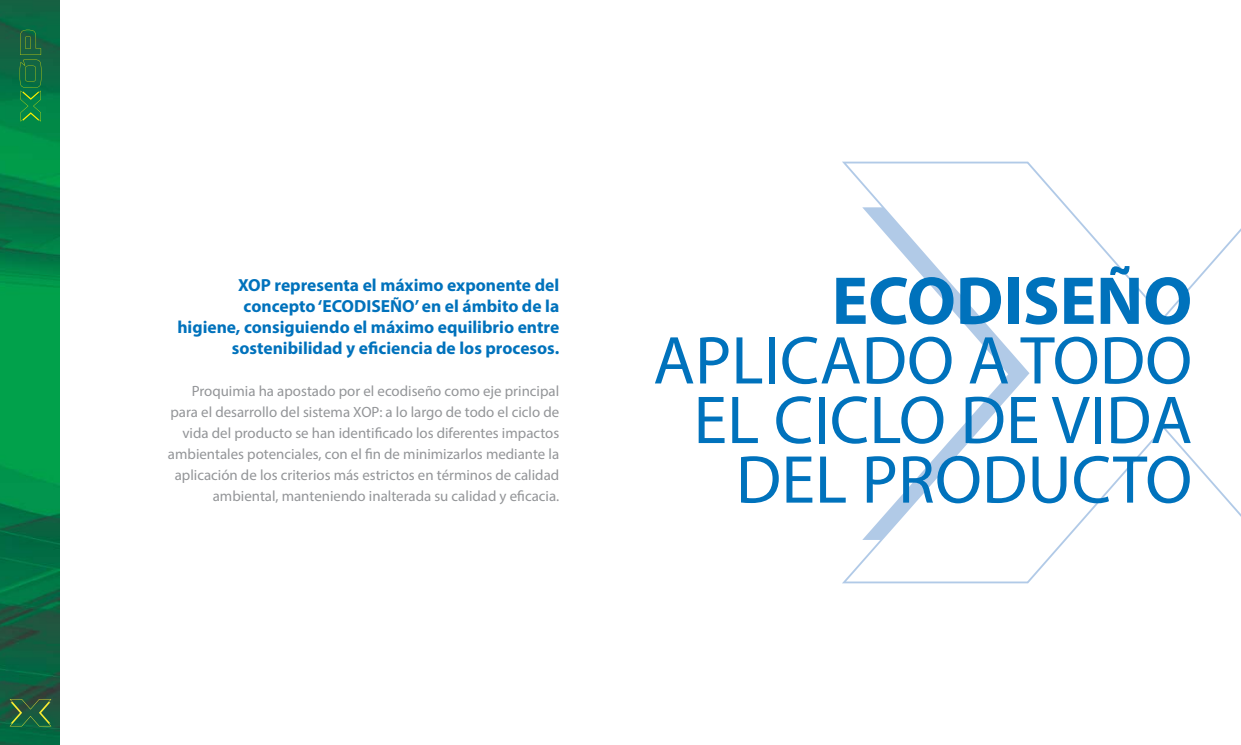
<style>
.page{position:relative;width:1241px;height:745px;background:#fff}
.page>*{position:absolute;margin:0;border:0;box-sizing:border-box;transform-origin:0 0}
.t1{font:68.25px/59.5px "Myriad Pro";color:#0072bc;text-align:right}
.t2{font:700 68.25px "Myriad Pro";color:#0072bc}
.t3{font:700 17.5px/21px "Myriad Pro";color:#0072bc;text-align:right}
.t4{font:14.88px/21px "Myriad Pro";color:#939598;text-align:right}
</style>
<div class="page">
<img style="left:0;top:0;width:59px;height:744px">
<svg style="left:20px;top:30px;width:21px;height:91px;background:#1d783f"></svg>
<svg style="left:10px;top:698px;width:41px;height:27px"></svg>
<svg style="left:842px;top:161px;width:398px;height:423px"></svg>
<p class="t3" style="left:177px;top:273px;width:383px">XOP representa el máximo exponente del concepto ‘ECODISEÑO’ en el ámbito de la higiene, consiguiendo el máximo equilibrio entre sostenibilidad y eficiencia de los procesos.</p>
<p class="t4" style="left:168px;top:380px;width:393px">Proquimia ha apostado por el ecodiseño como eje principal para el desarrollo del sistema XOP: a lo largo de todo el ciclo de vida del producto se han identificado los diferentes impactos ambientales potenciales, con el fin de minimizarlos mediante la aplicación de los criterios más estrictos en términos de calidad ambiental, manteniendo inalterada su calidad y eficacia.</p>
<h1 class="t2" style="left:831px;top:256px;width:362px">ECODISEÑO</h1>
<h1 class="t1" style="left:653px;top:329px;width:540px">APLICADO A TODO<br>EL CICLO DE VIDA<br>DEL PRODUCTO</h1>
</div>
